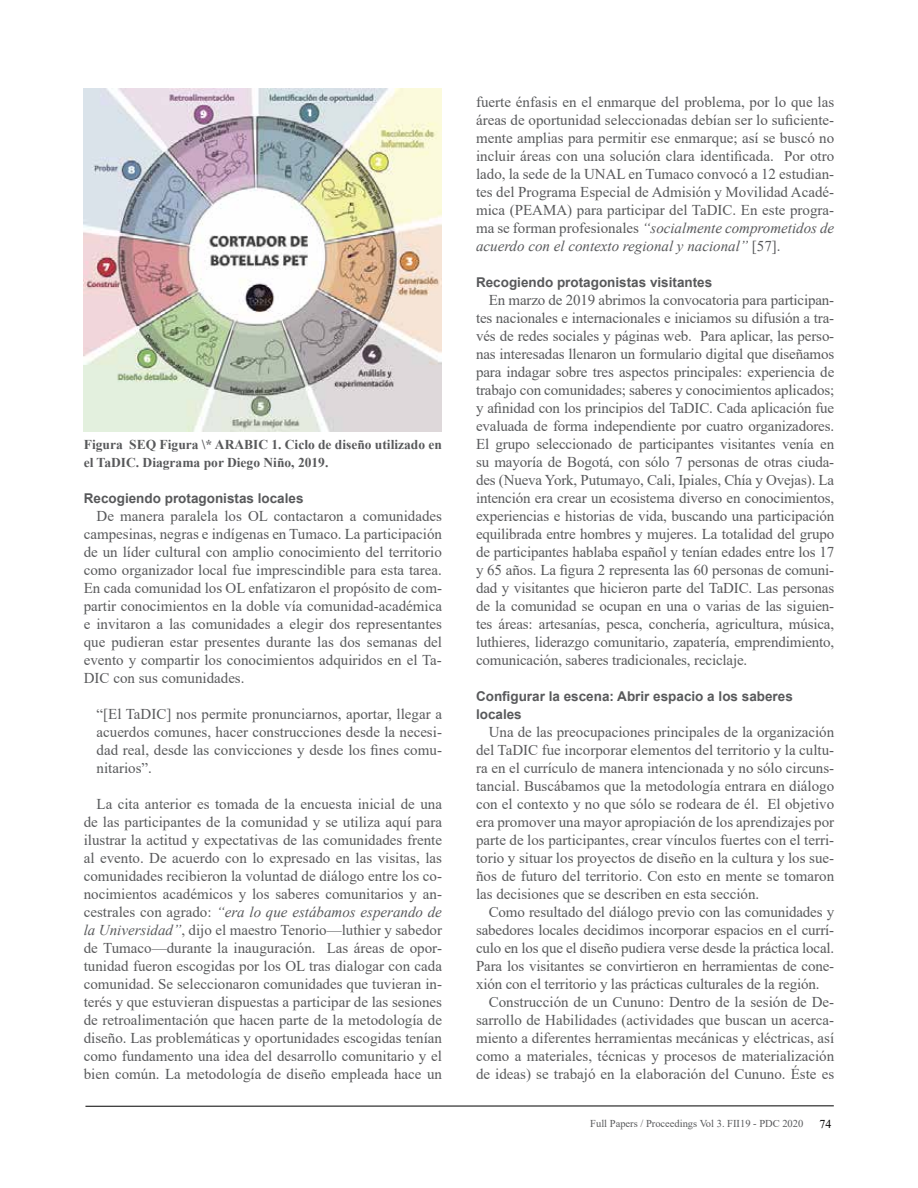
<style>
.page{position:relative;width:918px;height:1188px;background:#fff}
.page>*{position:absolute;margin:0;border:0;box-sizing:border-box;transform-origin:0 0}
.t1{font:15px/18px "Times New Roman";color:#58595b;text-align:justify}
.t2{font:700 13.5px/18px "Arial";color:#58595b}
.t3{font:700 13.5px/18px "Times New Roman";color:#58595b}
.t4{font:12px "Times New Roman";color:#000}
.t5{font:10.5px "Times New Roman";color:#58595b}
.s1{font-style:italic}
</style>
<div class="page">
<hr style="left:85px;top:1106px;width:749px;height:1px;background:#000">
<img style="left:84px;top:89px;width:358px;height:342px">
<p class="t3" style="left:84px;top:436px;width:360px">Figura SEQ Figura \* ARABIC 1. Ciclo de diseño utilizado en el TaDIC. Diagrama por Diego Niño, 2019.</p>
<p class="t2" style="left:84px;top:489px;width:221px">Recogiendo protagonistas locales</p>
<p class="t1" style="left:84px;top:507px;width:360px;text-indent:13px">De manera paralela los OL contactaron a comunidades campesinas, negras e indígenas en Tumaco. La participación de un líder cultural con amplio conocimiento del territorio como organizador local fue imprescindible para esta tarea.<br>En cada comunidad los OL enfatizaron el propósito de com&shy;partir conocimientos en la doble vía comunidad-académica e invitaron a las comunidades a elegir dos representantes que pudieran estar presentes durante las dos semanas del evento y compartir los conocimientos adquiridos en el Ta-DIC con sus comunidades.</p>
<p class="t1" style="left:97px;top:705px;width:347px">“[El TaDIC] nos permite pronunciarnos, aportar, llegar a acuerdos comunes, hacer construcciones desde la necesi&shy;dad real, desde las convicciones y desde los fines comu&shy;nitarios”.</p>
<p class="t1" style="left:84px;top:795px;width:360px;text-indent:13px">La cita anterior es tomada de la encuesta inicial de una de las participantes de la comunidad y se utiliza aquí para ilustrar la actitud y expectativas de las comunidades frente al evento. De acuerdo con lo expresado en las visitas, las comunidades recibieron la voluntad de diálogo entre los co&shy;nocimientos académicos y los saberes comunitarios y an&shy;cestrales con agrado: <span class="s1">“era lo que estábamos esperando de la Universidad”</span>, dijo el maestro Tenorio—luthier y sabedor de Tumaco—durante la inauguración. Las áreas de opor&shy;tunidad fueron escogidas por los OL tras dialogar con cada comunidad. Se seleccionaron comunidades que tuvieran in&shy;terés y que estuvieran dispuestas a participar de las sesiones de retroalimentación que hacen parte de la metodología de diseño. Las problemáticas y oportunidades escogidas tenían como fundamento una idea del desarrollo comunitario y el bien común. La metodología de diseño empleada hace un</p>
<p class="t1" style="left:476px;top:93px;width:360px">fuerte énfasis en el enmarque del problema, por lo que las áreas de oportunidad seleccionadas debían ser lo suficiente&shy;mente amplias para permitir ese enmarque; así se buscó no incluir áreas con una solución clara identificada. Por otro lado, la sede de la UNAL en Tumaco convocó a 12 estudian&shy;tes del Programa Especial de Admisión y Movilidad Acadé&shy;mica (PEAMA) para participar del TaDIC. En este progra&shy;ma se forman profesionales <span class="s1">“socialmente comprometidos de acuerdo con el contexto regional y nacional”</span> [57].</p>
<p class="t2" style="left:476px;top:273px;width:238px">Recogiendo protagonistas visitantes</p>
<p class="t1" style="left:476px;top:291px;width:360px;text-indent:13px">En marzo de 2019 abrimos la convocatoria para participan&shy;tes nacionales e internacionales e iniciamos su difusión a tra&shy;vés de redes sociales y páginas web. Para aplicar, las perso&shy;nas interesadas llenaron un formulario digital que diseñamos para indagar sobre tres aspectos principales: experiencia de trabajo con comunidades; saberes y conocimientos aplicados; y afinidad con los principios del TaDIC. Cada aplicación fue evaluada de forma independiente por cuatro organizadores.<br>El grupo seleccionado de participantes visitantes venía en su mayoría de Bogotá, con sólo 7 personas de otras ciuda&shy;des (Nueva York, Putumayo, Cali, Ipiales, Chía y Ovejas). La intención era crear un ecosistema diverso en conocimientos, experiencias e historias de vida, buscando una participación equilibrada entre hombres y mujeres. La totalidad del grupo de participantes hablaba español y tenían edades entre los 17 y 65 años. La figura 2 representa las 60 personas de comuni&shy;dad y visitantes que hicieron parte del TaDIC. Las personas de la comunidad se ocupan en una o varias de las siguien&shy;tes áreas: artesanías, pesca, conchería, agricultura, música, luthieres, liderazgo comunitario, zapatería, emprendimiento, comunicación, saberes tradicionales, reciclaje.</p>
<p class="t2" style="left:476px;top:687px;width:318px">Configurar la escena: Abrir espacio a los saberes locales</p>
<p class="t1" style="left:476px;top:723px;width:360px;text-indent:13px">Una de las preocupaciones principales de la organización del TaDIC fue incorporar elementos del territorio y la cultu&shy;ra en el currículo de manera intencionada y no sólo circuns&shy;tancial. Buscábamos que la metodología entrara en diálogo con el contexto y no que sólo se rodeara de él. El objetivo era promover una mayor apropiación de los aprendizajes por parte de los participantes, crear vínculos fuertes con el terri&shy;torio y situar los proyectos de diseño en la cultura y los sue&shy;ños de futuro del territorio. Con esto en mente se tomaron las decisiones que se describen en esta sección.</p>
<p class="t1" style="left:489px;top:903px;width:347px">Como resultado del diálogo previo con las comunidades y</p>
<p class="t1" style="left:476px;top:921px;width:360px">sabedores locales decidimos incorporar espacios en el currí-</p>
<p class="t1" style="left:476px;top:939px;width:360px">culo en los que el diseño pudiera verse desde la práctica local.</p>
<p class="t1" style="left:476px;top:957px;width:360px">Para los visitantes se convirtieron en herramientas de cone-</p>
<p class="t1" style="left:476px;top:975px;width:345px">xión con el territorio y las prácticas culturales de la región.</p>
<p class="t1" style="left:489px;top:993px;width:347px">Construcción de un Cununo: Dentro de la sesión de De-</p>
<p class="t1" style="left:476px;top:1011px;width:360px">sarrollo de Habilidades (actividades que buscan un acerca-</p>
<p class="t1" style="left:476px;top:1029px;width:360px">miento a diferentes herramientas mecánicas y eléctricas, así</p>
<p class="t1" style="left:476px;top:1047px;width:360px">como a materiales, técnicas y procesos de materialización</p>
<p class="t1" style="left:476px;top:1065px;width:360px">de ideas) se trabajó en la elaboración del Cununo. Éste es</p>
<p class="t5" style="left:590px;top:1117px;width:215px">Full Papers / Proceedings Vol 3. FII19 - PDC 2020</p>
<p class="t4" style="left:819px;top:1117px;width:13px">74</p>
</div>
